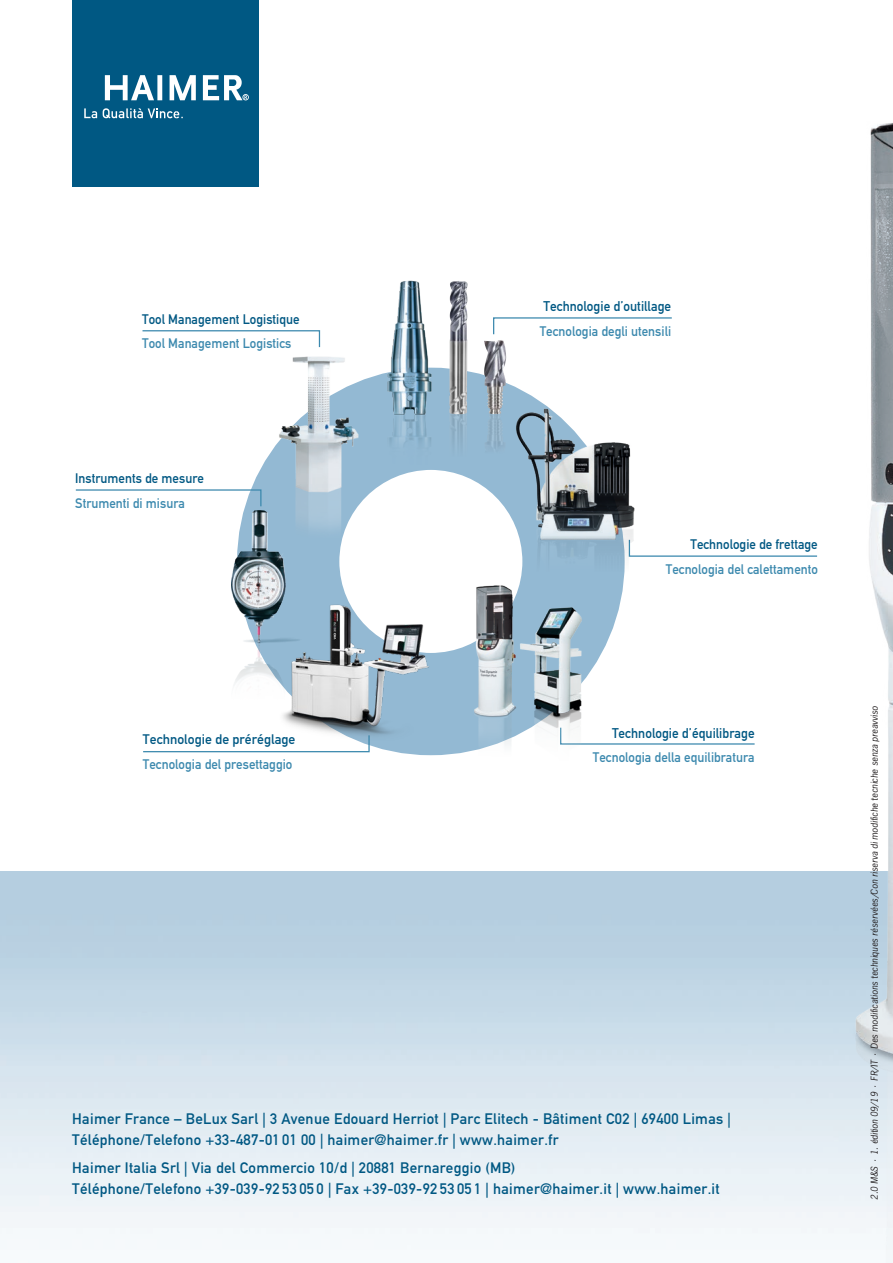
<style>
.page{position:relative;width:893px;height:1263px;background:#fff}
.page>*{position:absolute;margin:0;border:0;box-sizing:border-box;transform-origin:0 0}
.Copy_8_11{font:15px "DIN Mittelschrift";letter-spacing:.02em;color:#005883}
.DIN_9_12{font:13.95px "DIN Mittelschrift";color:#005883;scale:.95 1}
.DIN_9_12-2{font:13.65px/24.6px "DIN Mittelschrift";color:#3c89ae;text-align:right;scale:.95 1}
.DIN_9_12-3{font:13.65px/24.6px "DIN Mittelschrift";color:#005883;scale:.95 1}
.Impressum_Fußnote_6{font:italic 9px "News Gothic";letter-spacing:-.005em;color:#231f20}
.s1{color:#3c89ae}
.s2{color:#005883}
</style>
<div class="page">
<div style="left:72px;top:0;width:186px;height:187px;background:#005883"></div>
<img style="left:825px;top:123px;width:68px;height:1140px">
<svg style="left:105px;top:75px;width:144px;height:25px"></svg>
<svg style="left:84px;top:108px;width:99px;height:10px"></svg>
<div style="left:237px;top:368px;width:388px;height:387px;border:102px solid #93b9d3;border-radius:50%"></div>
<svg style="left:142px;top:330px;width:179px;height:18px"></svg>
<svg style="left:601px;top:743px;width:154px;height:2px"></svg>
<img style="left:461px;top:576px;width:140px;height:177px">
<img style="left:274px;top:356px;width:91px;height:182px">
<svg style="left:143px;top:743px;width:227px;height:10px"></svg>
<svg style="left:75px;top:489px;width:187px;height:19px"></svg>
<img style="left:379px;top:280px;width:61px;height:199px">
<img style="left:449px;top:414px;width:18px;height:43px">
<img style="left:449px;top:281px;width:19px;height:133px">
<img style="left:484px;top:340px;width:22px;height:121px">
<img style="left:231px;top:511px;width:71px;height:174px">
<svg style="left:493px;top:317px;width:179px;height:18px"></svg>
<svg style="left:641px;top:555px;width:177px;height:2px"></svg>
<img style="left:512px;top:403px;width:129px;height:173px">
<img style="left:277px;top:598px;width:161px;height:145px">
<p class="DIN_9_12-3" style="left:142px;top:307px;width:167px">Tool Management Logistique<br><span class="s1">Tool Management Logistics</span></p>
<p class="DIN_9_12-3" style="left:75px;top:466px;width:137px">Instruments de mesure<br><span class="s1">Strumenti di misura</span></p>
<p class="DIN_9_12-2" style="left:143px;top:727px;width:162px;text-align:left"><span class="s2">Technologie de préréglage<br></span>Tecnologia del presettaggio</p>
<p class="DIN_9_12" style="left:543px;top:298px;width:136px">Technologie d’outillage</p>
<p class="DIN_9_12-2" style="left:540px;top:319px;width:140px">Tecnologia degli utensili</p>
<p class="DIN_9_12-2" style="left:666px;top:532px;width:162px"><span class="s2">Technologie de frettage<br></span>Tecnologia del calettamento</p>
<p class="DIN_9_12" style="left:612px;top:725px;width:152px">Technologie d’équilibrage</p>
<p class="DIN_9_12-2" style="left:593px;top:745px;width:172px">Tecnologia della equilibratura</p>
<p class="Copy_8_11" style="left:72px;top:1109px;width:660px">Haimer France – BeLux Sarl | 3 Avenue Edouard Herriot | Parc Elitech - Bâtiment C02 | 69400 Limas |</p>
<p class="Copy_8_11" style="left:72px;top:1130px;width:488px">Téléphone/Telefono +33-487-01 01 00 | haimer@haimer.fr | www.haimer.fr</p>
<p class="Copy_8_11" style="left:72px;top:1159px;width:444px">Haimer Italia Srl | Via del Commercio 10/d | 20881 Bernareggio (MB)</p>
<p class="Copy_8_11" style="left:72px;top:1180px;width:649px">Téléphone/Telefono +39-039-92 53 05 0 | Fax +39-039-92 53 05 1 | haimer@haimer.it | www.haimer.it</p>
<p class="Impressum_Fußnote_6" style="left:868px;top:1199px;width:495px;rotate:-90deg">2.0 M&amp;S · 1. édition 09/19 · FR/IT · Des modifications techniques réservées/Con riserva di modifiche tecniche senza preavviso</p>
</div>
